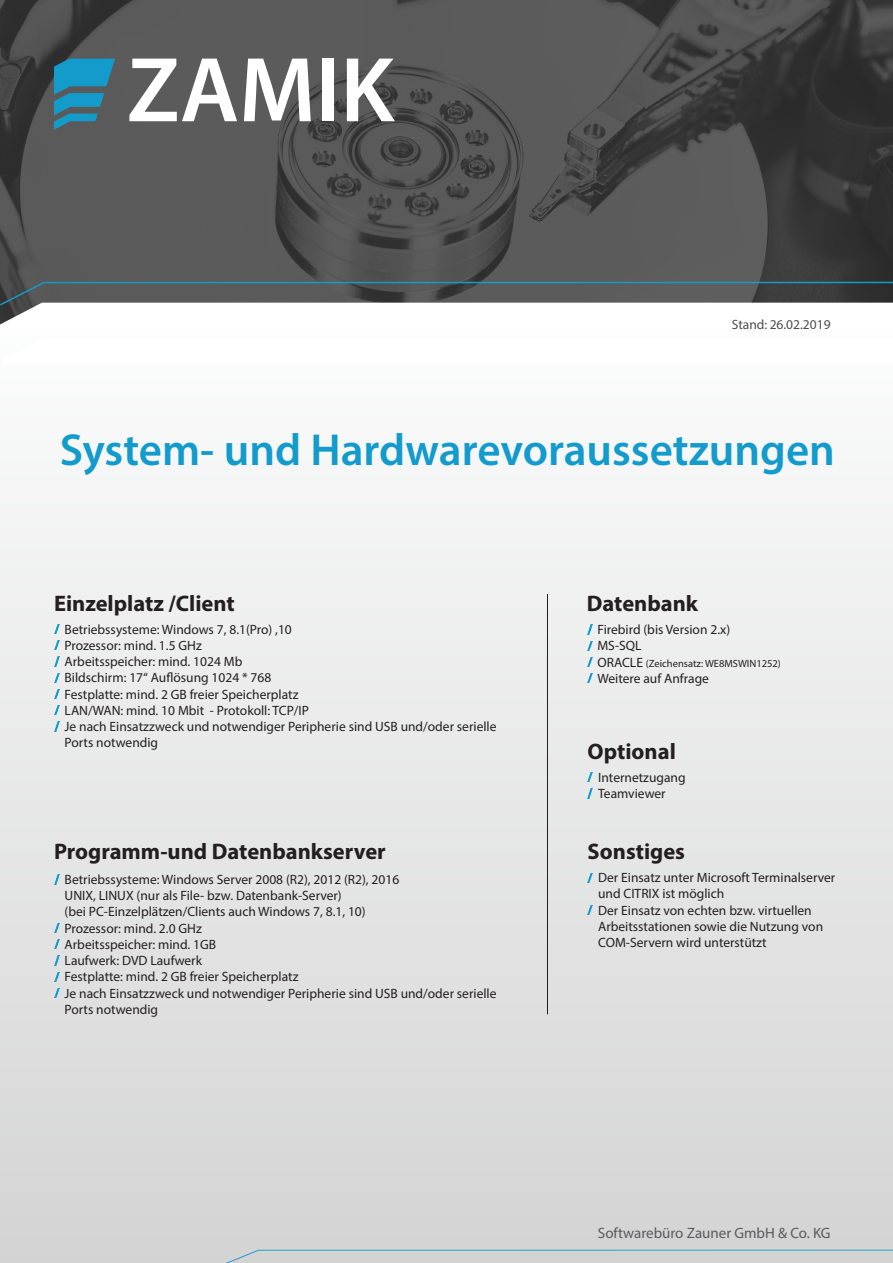
<style>
.page{position:relative;width:893px;height:1263px;background:#fff}
.page>*{position:absolute;margin:0;border:0;box-sizing:border-box;transform-origin:0 0}
.t1{font:600 45px "Myriad Pro";color:#129bcc}
.t2{font:700 22.5px "Myriad Pro";color:#231f20}
.t3{font:15px "Myriad Pro";color:#5a5a5d}
.t4{font:13.5px/16.2px "Myriad Pro";color:#231f20}
.t5{font:13.5px "Myriad Pro";color:#4b4c4d}
.t6{font:10.5px "Myriad Pro";color:#231f20}
.s1{font-size:13.5px}
</style>
<div class="page">
<div style="left:0;top:302px;width:893px;height:961px;background:linear-gradient(to bottom,#fdfdfe,#d4d4d4)"></div>
<svg style="left:0;top:0;width:893px;height:281px;background:#4f4f4f"></svg>
<svg style="left:225px;top:1249px;width:668px;height:14px;background:#c7cfd3"></svg>
<svg style="left:588px;top:873px;width:5px;height:9px"></svg>
<svg style="left:588px;top:905px;width:5px;height:9px"></svg>
<svg style="left:588px;top:773px;width:5px;height:9px"></svg>
<svg style="left:588px;top:789px;width:5px;height:9px"></svg>
<svg style="left:587px;top:625px;width:5px;height:9px"></svg>
<svg style="left:587px;top:641px;width:5px;height:9px"></svg>
<svg style="left:587px;top:657px;width:5px;height:9px"></svg>
<svg style="left:587px;top:673px;width:5px;height:10px"></svg>
<svg style="left:54px;top:624px;width:5px;height:10px"></svg>
<svg style="left:54px;top:641px;width:5px;height:9px"></svg>
<svg style="left:54px;top:657px;width:5px;height:9px"></svg>
<svg style="left:54px;top:673px;width:5px;height:9px"></svg>
<svg style="left:54px;top:689px;width:5px;height:9px"></svg>
<svg style="left:54px;top:705px;width:5px;height:10px"></svg>
<svg style="left:54px;top:722px;width:5px;height:9px"></svg>
<svg style="left:54px;top:875px;width:5px;height:9px"></svg>
<svg style="left:54px;top:988px;width:5px;height:10px"></svg>
<svg style="left:54px;top:923px;width:5px;height:10px"></svg>
<svg style="left:54px;top:940px;width:5px;height:9px"></svg>
<svg style="left:54px;top:956px;width:5px;height:9px"></svg>
<svg style="left:54px;top:972px;width:5px;height:9px"></svg>
<svg style="left:0;top:281px;width:893px;height:87px"></svg>
<svg style="left:129px;top:59px;width:108px;height:62px"></svg>
<svg style="left:244px;top:59px;width:67px;height:62px"></svg>
<div style="left:322px;top:59px;width:12px;height:62px;background:#fff"></div>
<svg style="left:347px;top:59px;width:48px;height:62px"></svg>
<svg style="left:54px;top:59px;width:61px;height:71px;background:#2f7f9c"></svg>
<hr style="left:547px;top:594px;width:1px;height:420px;background:#231f20">
<p class="t5" style="left:732px;top:316px;width:100px">Stand: 26.02.2019</p>
<p class="t1" style="left:60px;top:421px;width:777px">System- und Hardwarevoraussetzungen</p>
<p class="t2" style="left:54px;top:588px;width:182px">Einzelplatz /Client</p>
<p class="t2" style="left:587px;top:588px;width:113px">Datenbank</p>
<p class="t4" style="left:65px;top:621px;width:229px">Betriebssysteme: Windows 7, 8.1(Pro) ,10</p>
<p class="t4" style="left:65px;top:637px;width:139px">Prozessor: mind. 1.5 GHz</p>
<p class="t4" style="left:65px;top:653px;width:179px">Arbeitsspeicher: mind. 1024 Mb</p>
<p class="t4" style="left:65px;top:669px;width:208px">Bildschirm: 17‘‘ Auflösung 1024 * 768</p>
<p class="t4" style="left:65px;top:686px;width:235px">Festplatte: mind. 2 GB freier Speicherplatz</p>
<p class="t4" style="left:65px;top:702px;width:246px">LAN/WAN: mind. 10 Mbit - Protokoll: TCP/IP</p>
<p class="t4" style="left:65px;top:718px;width:433px">Je nach Einsatzzweck und notwendiger Peripherie sind USB und/oder serielle<br>Ports notwendig</p>
<p class="t2" style="left:54px;top:837px;width:333px">Programm-und Datenbankserver</p>
<p class="t4" style="left:65px;top:871px;width:336px">Betriebssysteme: Windows Server 2008 (R2), 2012 (R2), 2016</p>
<p class="t4" style="left:65px;top:887px;width:279px">UNIX, LINUX (nur als File- bzw. Datenbank-Server)</p>
<p class="t4" style="left:65px;top:904px;width:303px">(bei PC-Einzelplätzen/Clients auch Windows 7, 8.1, 10)</p>
<p class="t4" style="left:65px;top:920px;width:139px">Prozessor: mind. 2.0 GHz</p>
<p class="t4" style="left:65px;top:936px;width:153px">Arbeitsspeicher: mind. 1GB</p>
<p class="t4" style="left:65px;top:952px;width:139px">Laufwerk: DVD Laufwerk</p>
<p class="t4" style="left:65px;top:968px;width:235px">Festplatte: mind. 2 GB freier Speicherplatz</p>
<p class="t4" style="left:65px;top:985px;width:433px">Je nach Einsatzzweck und notwendiger Peripherie sind USB und/oder serielle<br>Ports notwendig</p>
<p class="t4" style="left:597px;top:621px;width:134px">Firebird (bis Version 2.x)</p>
<p class="t4" style="left:597px;top:637px;width:46px">MS-SQL</p>
<p class="t6" style="left:597px;top:656px;width:185px"><span class="s1">ORACLE</span> (Zeichensatz: WE8MSWIN1252)</p>
<p class="t4" style="left:597px;top:670px;width:113px">Weitere auf Anfrage</p>
<p class="t2" style="left:587px;top:737px;width:90px">Optional</p>
<p class="t4" style="left:598px;top:769px;width:89px">Internetzugang</p>
<p class="t4" style="left:598px;top:785px;width:69px">Teamviewer</p>
<p class="t2" style="left:587px;top:837px;width:99px">Sonstiges</p>
<p class="t4" style="left:598px;top:869px;width:239px">Der Einsatz unter Microsoft Terminalserver und CITRIX ist möglich</p>
<p class="t4" style="left:598px;top:902px;width:226px">Der Einsatz von echten bzw. virtuellen<br>Arbeitsstationen sowie die Nutzung von<br>COM-Servern wird unterstützt</p>
<p class="t3" style="left:598px;top:1224px;width:234px">Softwarebüro Zauner GmbH &amp; Co. KG</p>
</div>
